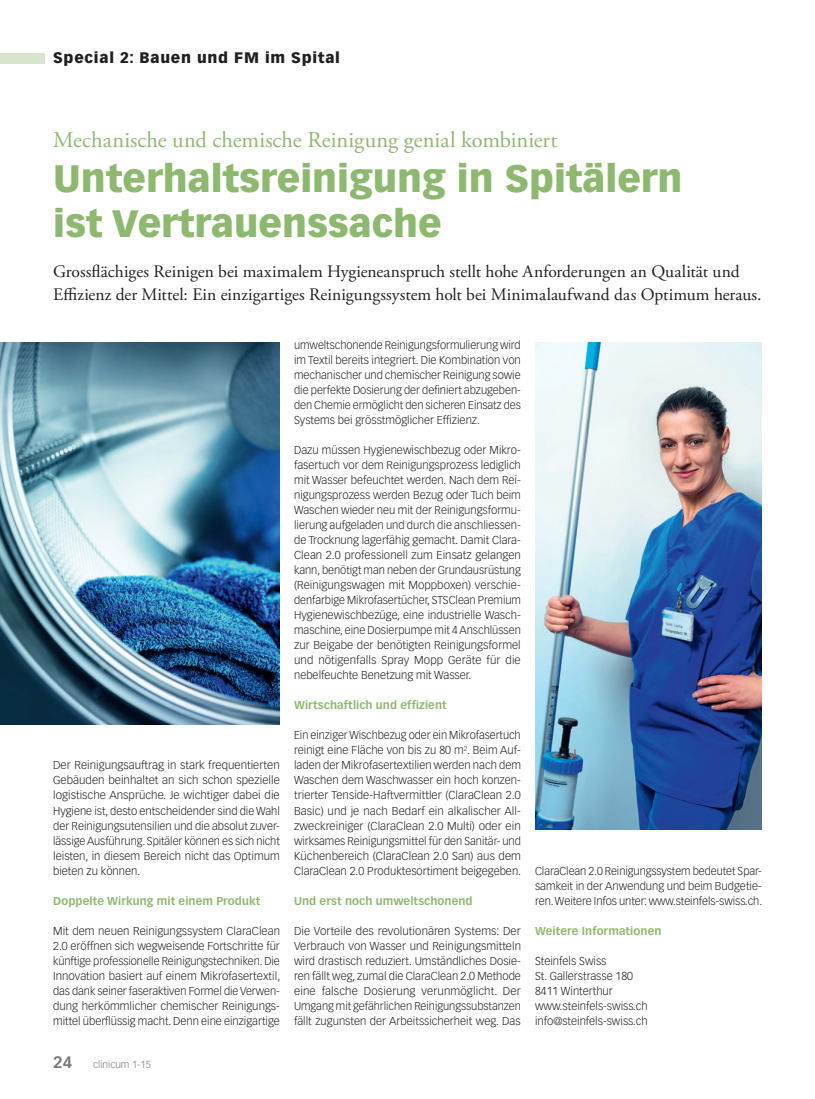
<style>
.page{position:relative;width:815px;height:1099px;background:#fff}
.page>*{position:absolute;margin:0;border:0;box-sizing:border-box;transform-origin:0 0}
.t1{font:900 37.5px/45px "Vectora LT Std";color:#8db96e}
.t2{font:22.5px "Adobe Garamond Pro";color:#8db96e}
.t3{font:17.5px/22.5px "Adobe Garamond Pro";color:#231f20}
.t4{font:900 15px "Vectora LT Std";letter-spacing:.05em;color:#231f20}
.t5{font:300 11.25px/15px "Vectora LT Std";color:#231f20;text-align:justify}
.t6{font:700 11.25px "Vectora LT Std";letter-spacing:.005em;color:#8db96e}
.t7{font:300 10px "Vectora LT Std";color:#76787b}
.s1{font-weight:700;font-size:16.25px}
</style>
<div class="page">
<div style="left:0;top:53px;width:45px;height:10px;background:#d8e5cd"></div>
<img style="left:535px;top:342px;width:227px;height:487px">
<img style="left:0;top:342px;width:280px;height:382px">
<h3 class="t4" style="left:53px;top:49px;width:288px">Special 2: Bauen und FM im Spital</h3>
<h2 class="t2" style="left:53px;top:126px;width:506px">Mechanische und chemische Reinigung genial kombiniert</h2>
<h1 class="t1" style="left:53px;top:155px;width:631px">Unterhaltsreinigung in Spitälern ist Vertrauenssache</h1>
<h3 class="t3" style="left:53px;top:261px;width:710px">Grossflächiges Reinigen bei maximalem Hygieneanspruch stellt hohe Anforderungen an Qualität und<br>Effizienz der Mittel: Ein einzigartiges Reinigungssystem holt bei Minimalaufwand das Optimum heraus.</h3>
<p class="t5" style="left:294px;top:338px;width:228px">umweltschonende Reinigungsformulierung wird im Textil bereits integriert. Die Kombination von mechanischer und chemischer Reinigung sowie die perfekte Dosierung der definiert abzugeben&shy;den Chemie ermöglicht den sicheren Einsatz des Systems bei grösstmöglicher Effizienz.</p>
<p class="t5" style="left:294px;top:443px;width:228px">Dazu müssen Hygienewischbezug oder Mikro&shy;fasertuch vor dem Reinigungsprozess lediglich mit Wasser befeuchtet werden. Nach dem Rei&shy;nigungsprozess werden Bezug oder Tuch beim Waschen wieder neu mit der Reinigungsformu&shy;lierung aufgeladen und durch die anschliessen&shy;de Trocknung lagerfähig gemacht. Damit Clara-Clean 2.0 professionell zum Einsatz gelangen kann, benötigt man neben der Grundausrüstung (Reinigungswagen mit Moppboxen) verschie&shy;denfarbige Mikrofasertücher, STSClean Premium Hygienewischbezüge, eine industrielle Wasch&shy;maschine, eine Dosierpumpe mit 4 Anschlüssen zur Beigabe der benötigten Reinigungsformel und nötigenfalls Spray Mopp Geräte für die nebelfeuchte Benetzung mit Wasser.</p>
<p class="t6" style="left:294px;top:698px;width:154px">Wirtschaftlich und effizient</p>
<p class="t5" style="left:294px;top:728px;width:229px">Ein einziger Wischbezug oder ein Mikrofasertuch reinigt eine Fläche von bis zu 80 m<sup>2</sup>. Beim Auf&shy;laden der Mikrofasertextilien werden nach dem Waschen dem Waschwasser ein hoch konzen&shy;trierter Tenside-Haftvermittler (ClaraClean 2.0<br>Basic) und je nach Bedarf ein alkalischer All&shy;zweckreiniger (ClaraClean 2.0 Multi) oder ein wirksames Reinigungsmittel für den Sanitär- und Küchenbereich (ClaraClean 2.0 San) aus dem ClaraClean 2.0 Produktesortiment beigegeben.</p>
<p class="t6" style="left:294px;top:893px;width:180px">Und erst noch umweltschonend</p>
<p class="t5" style="left:294px;top:923px;width:228px">Die Vorteile des revolutionären Systems: Der Verbrauch von Wasser und Reinigungsmitteln wird drastisch reduziert. Umständliches Dosie&shy;ren fällt weg, zumal die ClaraClean 2.0 Methode eine falsche Dosierung verunmöglicht. Der Umgang mit gefährlichen Reinigungssubstanzen fällt zugunsten der Arbeitssicherheit weg. Das</p>
<p class="t5" style="left:53px;top:758px;width:228px">Der Reinigungsauftrag in stark frequentierten Gebäuden beinhaltet an sich schon spezielle logistische Ansprüche. Je wichtiger dabei die Hygiene ist, desto entscheidender sind die Wahl der Reinigungsutensilien und die absolut zuver&shy;lässige Ausführung. Spitäler können es sich nicht leisten, in diesem Bereich nicht das Optimum bieten zu können.</p>
<p class="t6" style="left:53px;top:893px;width:209px">Doppelte Wirkung mit einem Produkt</p>
<p class="t5" style="left:53px;top:923px;width:229px">Mit dem neuen Reinigungssystem ClaraClean 2.0 eröffnen sich wegweisende Fortschritte für künftige professionelle Reinigungstechniken. Die Innovation basiert auf einem Mikrofasertextil, das dank seiner faseraktiven Formel die Verwen&shy;dung herkömmlicher chemischer Reinigungs&shy;mittel überflüssig macht. Denn eine einzigartige</p>
<p class="t5" style="left:535px;top:863px;width:229px">ClaraClean 2.0 Reinigungssystem bedeutet Spar&shy;samkeit in der Anwendung und beim Budgetie&shy;ren. Weitere Infos unter: www.steinfels-swiss.ch.</p>
<p class="t6" style="left:535px;top:923px;width:128px">Weitere Informationen</p>
<p class="t5" style="left:535px;top:953px;width:114px;text-align:left">Steinfels Swiss<br>St. Gallerstrasse 180<br>8411 Winterthur www.steinfels-swiss.ch info@steinfels-swiss.ch</p>
<p class="t7" style="left:53px;top:1058px;width:99px"><span class="s1">24</span> clinicum 1-15</p>
</div>
